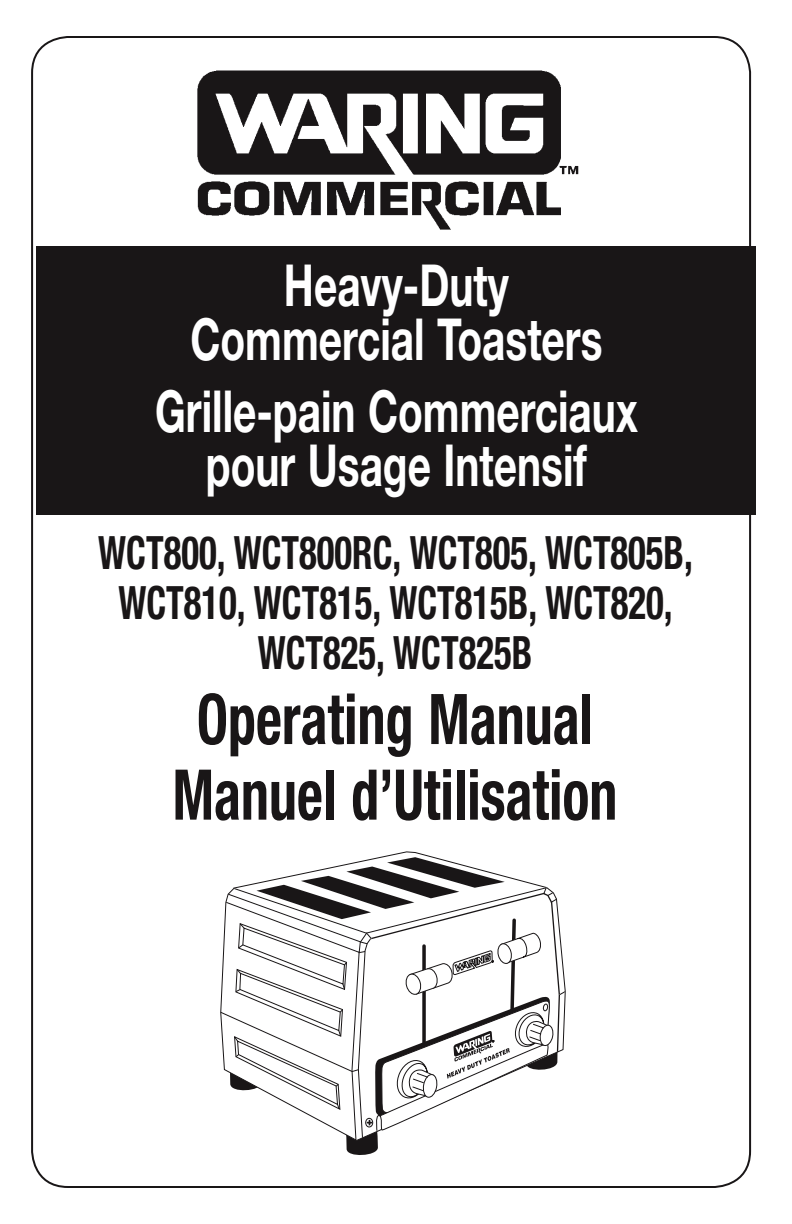
<style>
.page{position:relative;width:792px;height:1224px;background:#fff}
.page>*{position:absolute;margin:0;border:0;box-sizing:border-box;transform-origin:0 0}
.t1{font:700 condensed 70px/75.6px "Helvetica Neue LT Std";color:#191617;text-align:center;scale:.8 1}
.t2{font:700 58px/54px "Helvetica Neue LT Std";color:#fff;text-align:center;scale:.7 1}
.t3{font:700 condensed 46px/50px "Helvetica Neue LT Std";color:#191617;text-align:center;scale:.8 1}
</style>
<div class="page">
<div style="left:36px;top:246px;width:720px;height:269px;background:#191617"></div>
<svg style="left:220px;top:852px;width:346px;height:303px"></svg>
<img style="left:197px;top:70px;width:382px;height:160px">
<p class="t2" style="left:190px;top:257px;width:590px">Heavy-Duty<br>Commercial Toasters</p>
<p class="t2" style="left:155px;top:383px;width:691px">Grille-pain Commerciaux pour Usage Intensif</p>
<p class="t3" style="left:98px;top:527px;width:745px">WCT800, WCT800RC, WCT805, WCT805B,<br>WCT810, WCT815, WCT815B, WCT820,<br>WCT825, WCT825B</p>
<h1 class="t1" style="left:173px;top:680px;width:558px">Operating Manual<br>Manuel d’Utilisation</h1>
</div>
